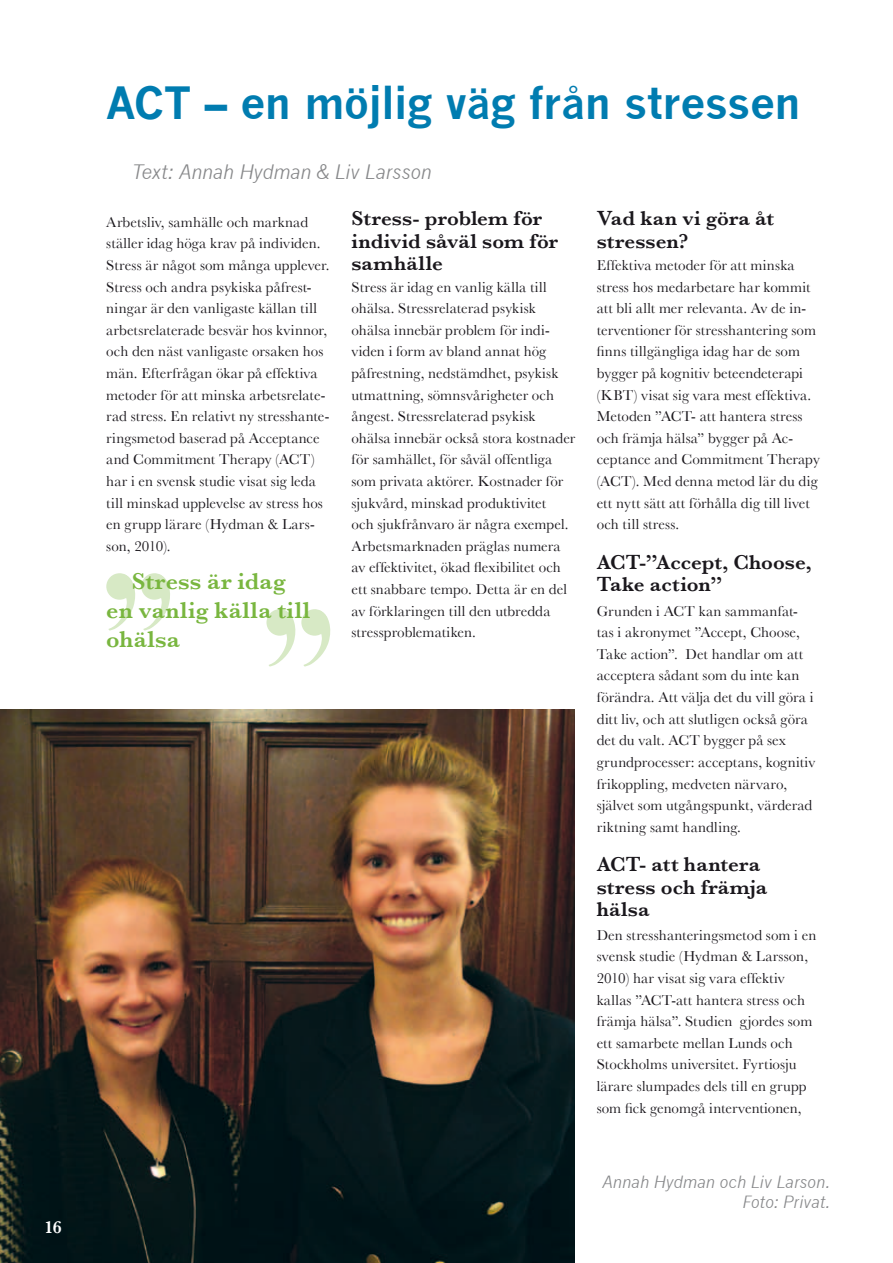
<style>
.page{position:relative;width:893px;height:1263px;background:#fff}
.page>*{position:absolute;margin:0;border:0;box-sizing:border-box;transform-origin:0 0}
.t1{font:700 43.5px "News Gothic";letter-spacing:-.015em;color:#007cb0}
.t2{font:600 24px/28.8px "Baskerville";letter-spacing:.01em;color:#79b63f}
.t3{font:600 21px/22.5px "Baskerville";letter-spacing:.005em;color:#1a171c}
.t4{font:italic 19.5px "News Gothic";letter-spacing:-.005em;color:#87888a}
.t5{font:600 18px "Baskerville";color:#fff}
.t6{font:italic 16.5px/19.8px "News Gothic";color:#87888a;text-align:right}
.t7{font:15px/21.6px "Baskerville";letter-spacing:.01em;color:#1a171c}
</style>
<div class="page">
<svg style="left:106px;top:573px;width:27px;height:27px"></svg>
<svg style="left:141px;top:573px;width:27px;height:27px"></svg>
<svg style="left:108px;top:573px;width:27px;height:58px"></svg>
<svg style="left:143px;top:573px;width:27px;height:58px"></svg>
<svg style="left:266px;top:609px;width:27px;height:27px"></svg>
<svg style="left:301px;top:609px;width:27px;height:27px"></svg>
<svg style="left:268px;top:609px;width:28px;height:58px"></svg>
<svg style="left:303px;top:609px;width:28px;height:58px"></svg>
<img style="left:0;top:710px;width:574px;height:553px">
<p class="t5" style="left:45px;top:1217px;width:19px">16</p>
<h1 class="t1" style="left:106px;top:76px;width:695px">ACT – en möjlig väg från stressen</h1>
<h3 class="t4" style="left:132px;top:161px;width:301px">Text: Annah Hydman &amp; Liv Larsson</h3>
<p class="t7" style="left:106px;top:211px;width:225px">Arbetsliv, samhälle och marknad ställer idag höga krav på individen.<br>Stress är något som många upplever.<br>Stress och andra psykiska påfrest&shy;ningar är den vanligaste källan till arbetsrelaterade besvär hos kvinnor, och den näst vanligaste orsaken hos män. Efterfrågan ökar på effektiva metoder för att minska arbetsrelate&shy;rad stress. En relativt ny stresshante&shy;ringsmetod baserad på Acceptance and Commitment Therapy (ACT) har i en svensk studie visat sig leda till minskad upplevelse av stress hos en grupp lärare (Hydman &amp; Lars&shy;son, 2010).</p>
<h3 class="t3" style="left:351px;top:207px;width:208px">Stress- problem för individ såväl som för samhälle</h3>
<p class="t7" style="left:351px;top:276px;width:225px">Stress är idag en vanlig källa till ohälsa. Stressrelaterad psykisk ohälsa innebär problem för indi&shy;viden i form av bland annat hög påfrestning, nedstämdhet, psykisk utmattning, sömnsvårigheter och ångest. Stressrelaterad psykisk ohälsa innebär också stora kostnader för samhället, för såväl offentliga som privata aktörer. Kostnader för sjukvård, minskad produktivitet<br>och sjukfrånvaro är några exempel.<br>Arbetsmarknaden präglas numera av effektivitet, ökad flexibilitet och ett snabbare tempo. Detta är en del av förklaringen till den utbredda stressproblematiken.</p>
<h2 class="t2" style="left:106px;top:567px;width:205px;text-indent:26px">Stress är idag en vanlig källa till ohälsa</h2>
<h3 class="t3" style="left:597px;top:207px;width:179px">Vad kan vi göra åt stressen?</h3>
<p class="t7" style="left:597px;top:254px;width:225px">Effektiva metoder för att minska stress hos medarbetare har kommit att bli allt mer relevanta. Av de in&shy;terventioner för stresshantering som finns tillgängliga idag har de som bygger på kognitiv beteendeterapi (KBT) visat sig vara mest effektiva.<br>Metoden ”ACT- att hantera stress och främja hälsa” bygger på Ac&shy;ceptance and Commitment Therapy (ACT). Med denna metod lär du dig ett nytt sätt att förhålla dig till livet och till stress.</p>
<h3 class="t3" style="left:597px;top:550px;width:216px">ACT-”Accept, Choose,<br>Take action”</h3>
<p class="t7" style="left:597px;top:600px;width:220px">Grunden i ACT kan sammanfat&shy;tas i akronymet ”Accept, Choose,<br>Take action”. Det handlar om att acceptera sådant som du inte kan förändra. Att välja det du vill göra i ditt liv, och att slutligen också göra det du valt. ACT bygger på sex grundprocesser: acceptans, kognitiv frikoppling, medveten närvaro, självet som utgångspunkt, värderad riktning samt handling.</p>
<h3 class="t3" style="left:597px;top:853px;width:172px">ACT- att hantera stress och främja hälsa</h3>
<p class="t7" style="left:597px;top:924px;width:221px">Den stresshanteringsmetod som i en svensk studie (Hydman &amp; Larsson, 2010) har visat sig vara effektiv kallas ”ACT-att hantera stress och främja hälsa”. Studien gjordes som ett samarbete mellan Lunds och Stockholms universitet. Fyrtiosju lärare slumpades dels till en grupp som fick genomgå interventionen,</p>
<p class="t6" style="left:602px;top:1172px;width:230px">Annah Hydman och Liv Larson.<br>Foto: Privat.</p>
</div>
